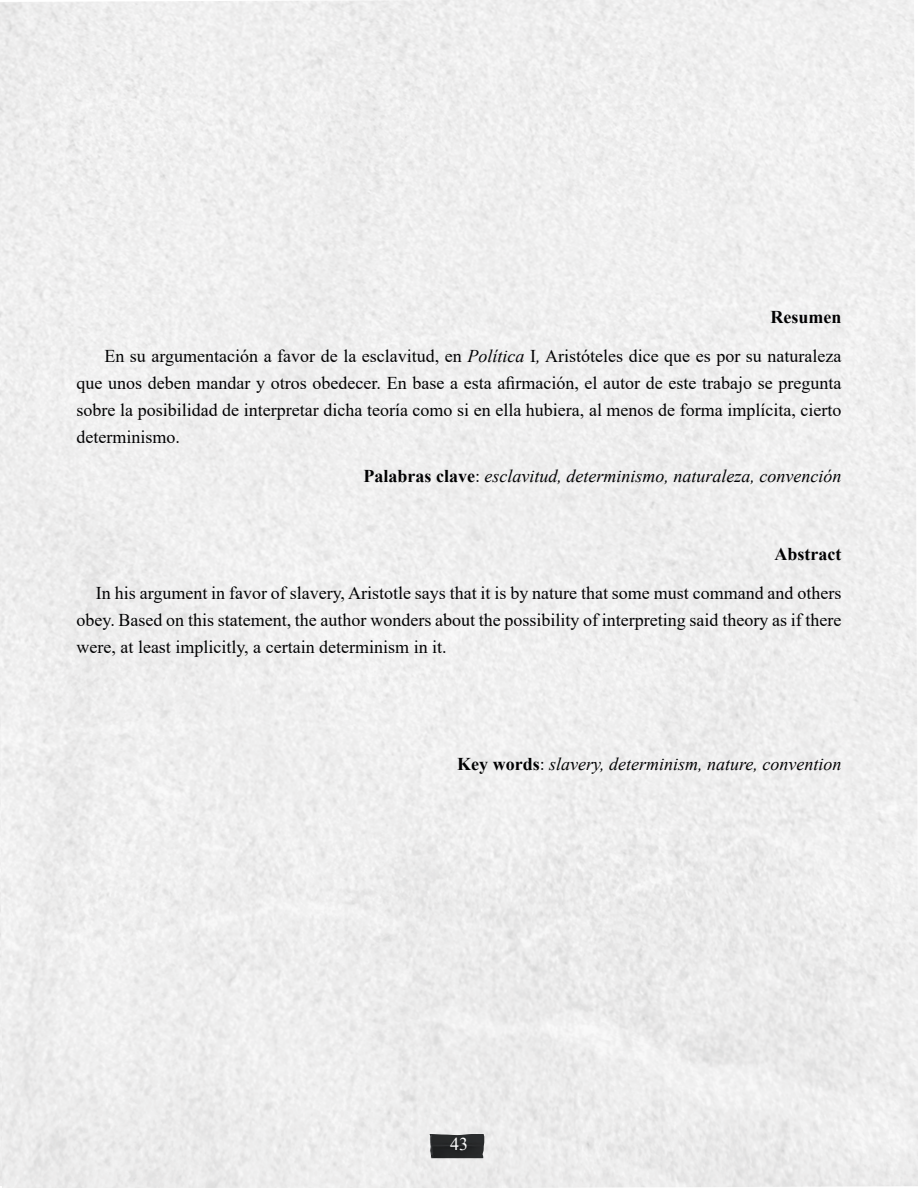
<style>
.page{position:relative;width:918px;height:1188px;background:#fff}
.page>*{position:absolute;margin:0;border:0;box-sizing:border-box;transform-origin:0 0}
.Default{font:18px/27px "Times New Roman";color:#020203;text-align:justify}
.Default-2{font:italic 18px "Times New Roman";color:#020203}
.Default-3{font:700 18px "Times New Roman";color:#020203}
.t1{font:18px "Times New Roman";color:#fff}
.s1{font-style:italic}
.s2{font-weight:700;font-style:normal}
.s3{font-style:normal}
</style>
<div class="page">
<hr style="left:0;top:2px;width:2px;height:1184px;background:#eee">
<img style="left:429px;top:1134px;width:1px;height:24px">
<svg style="left:430px;top:1134px;width:54px;height:24px"></svg>
<p class="Default-3" style="left:770px;top:304px;width:72px">Resumen</p>
<p class="Default" style="left:77px;top:342px;width:766px;text-indent:28px">En su argumentación a favor de la esclavitud, en <span class="s1">Política</span> I<span class="s1">,</span> Aristóteles dice que es por su naturaleza que unos deben mandar y otros obedecer. En base a esta afirmación, el autor de este trabajo se pregunta sobre la posibilidad de interpretar dicha teoría como si en ella hubiera, al menos de forma implícita, cierto determinismo.</p>
<p class="Default-2" style="left:364px;top:463px;width:479px"><span class="s2">Palabras clave</span><span class="s3">:</span> esclavitud, determinismo, naturaleza, convención</p>
<p class="Default-3" style="left:774px;top:541px;width:68px">Abstract</p>
<p class="Default" style="left:77px;top:579px;width:766px;text-indent:19px">In his argument in favor of slavery, Aristotle says that it is by nature that some must command and others obey. Based on this statement, the author wonders about the possibility of interpreting said theory as if there were, at least implicitly, a certain determinism in it.</p>
<p class="Default-2" style="left:457px;top:751px;width:386px"><span class="s2">Key words</span><span class="s3">:</span> slavery, determinism, nature, convention</p>
<p class="t1" style="left:450px;top:1131px;width:19px">43</p>
</div>
